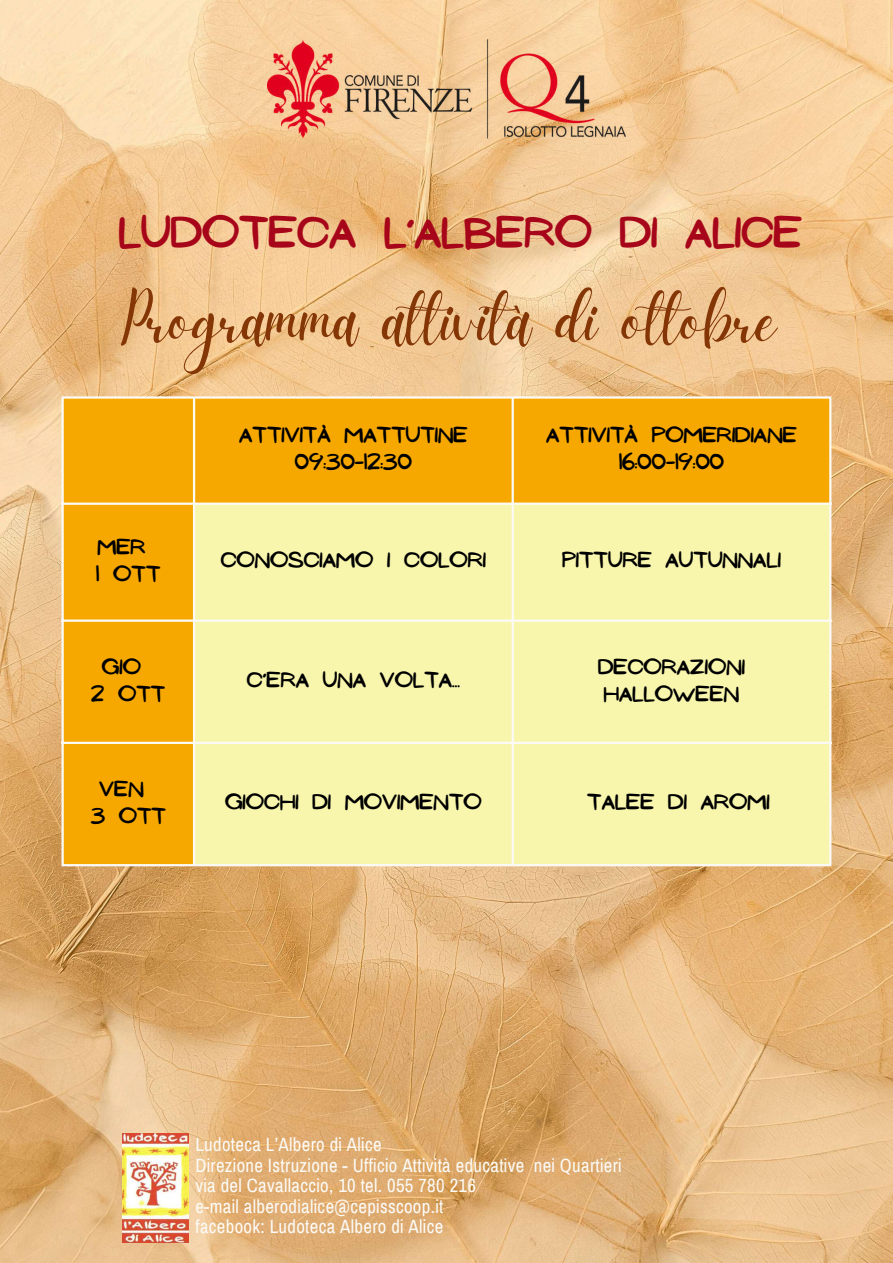
<style>
.page{position:relative;width:893px;height:1263px;background:#fff}
.page>*{position:absolute;margin:0;border:0;box-sizing:border-box;transform-origin:0 0}
.t1{font:69.6px "Daydream";letter-spacing:-.005em;color:#843606}
.t2{font:39.75px "NF Ananias Bold";color:#a70519}
.t3{font:19.5px/27px "NF Ananias Bold";letter-spacing:.005em;color:#000}
.t4{font:18.75px/20.5px "Archivo Narrow";letter-spacing:.02em;color:#fcfaf6}
</style>
<div class="page">
<img style="left:0;top:0;width:892px;height:1262px">
<img style="left:267px;top:33px;width:358px;height:113px">
<div style="left:64px;top:399px;width:765px;height:465px;background:#f7a800"></div>
<div style="left:195px;top:505px;width:634px;height:359px;background:#f8f5ad"></div>
<hr style="left:61px;top:399px;width:3px;height:465px;background:#fcfaf6">
<hr style="left:193px;top:399px;width:2px;height:465px;background:#fcfaf6">
<hr style="left:511px;top:399px;width:3px;height:465px;background:#fcfaf6">
<hr style="left:829px;top:399px;width:2px;height:465px;background:#fcfaf6">
<hr style="left:61px;top:396px;width:770px;height:3px;background:#fcfaf6">
<hr style="left:61px;top:503px;width:770px;height:2px;background:#fcfaf6">
<hr style="left:61px;top:619px;width:770px;height:3px;background:#fcfaf6">
<hr style="left:61px;top:742px;width:770px;height:2px;background:#fcfaf6">
<hr style="left:61px;top:864px;width:770px;height:2px;background:#fcfaf6">
<img style="left:122px;top:1133px;width:66px;height:110px">
<h2 class="t2" style="left:119px;top:210px;width:685px">LUDOTECA L’ALBERO DI ALICE</h2>
<h1 class="t1" style="left:122px;top:279px;width:656px">Programma attività di ottobre</h1>
<p class="t3" style="left:96px;top:533px;width:66px">MER<br>1 OTT</p>
<p class="t3" style="left:91px;top:653px;width:76px;text-indent:11px">GIO<br>2 OTT</p>
<p class="t3" style="left:91px;top:775px;width:77px;text-indent:9px">VEN<br>3 OTT</p>
<p class="t3" style="left:239px;top:422px;width:230px;text-align:center">ATTIVITÀ MATTUTINE<br>09:30-12:30</p>
<p class="t3" style="left:546px;top:422px;width:252px;text-align:center">ATTIVITÀ POMERIDIANE<br>16:00-19:00</p>
<p class="t3" style="left:221px;top:547px;width:267px">CONOSCIAMO I COLORI</p>
<p class="t3" style="left:562px;top:547px;width:220px">PITTURE AUTUNNALI</p>
<p class="t3" style="left:247px;top:667px;width:214px">C’ERA UNA VOLTA...</p>
<p class="t3" style="left:598px;top:653px;width:148px">DECORAZIONI<br>HALLOWEEN</p>
<p class="t3" style="left:225px;top:789px;width:258px">GIOCHI DI MOVIMENTO</p>
<p class="t3" style="left:587px;top:789px;width:184px">TALEE DI AROMI</p>
<p class="t4" style="left:195px;top:1134px;width:428px">Ludoteca L’Albero di Alice<br>Direzione Istruzione - Ufficio Attività educative nei Quartieri via del Cavallaccio, 10 tel. 055 780 216<br>e-mail alberodialice@cepisscoop.it<br>facebook: Ludoteca Albero di Alice</p>
</div>
